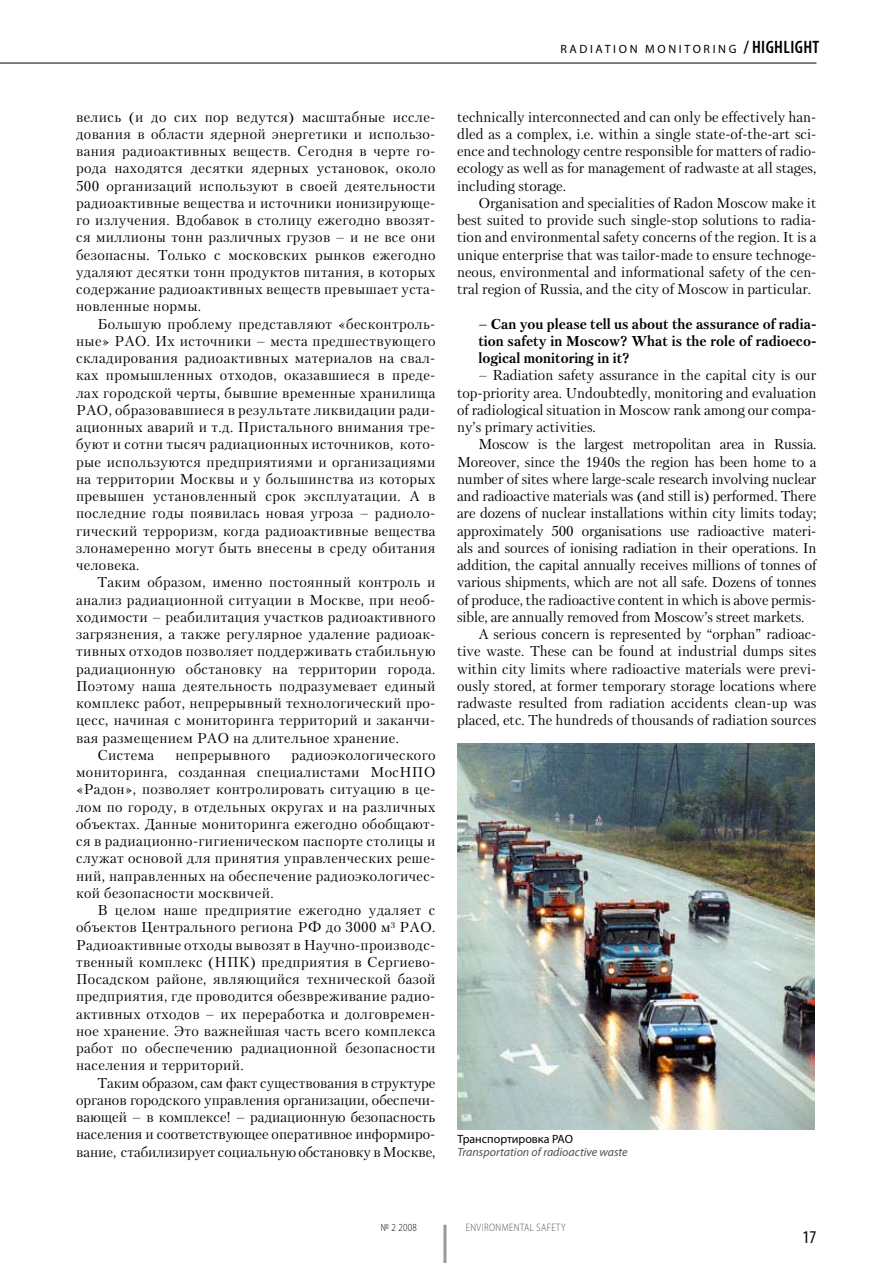
<style>
.page{position:relative;width:893px;height:1263px;background:#fff}
.page>*{position:absolute;margin:0;border:0;box-sizing:border-box;transform-origin:0 0}
.t1{font:condensed 18px "Myriad Pro";color:#000}
.t2{font:14.25px/17.2px "Petersburg C";color:#000;text-align:justify}
.t3{font:14.25px "Petersburg C";letter-spacing:.025em;color:#000}
.t4{font:700 14.25px/17.2px "Petersburg C";color:#000;text-align:justify}
.t5{font:italic 12px "Myriad Pro";color:#504e53}
.t6{font:12px "Myriad Pro";letter-spacing:.22em;color:#000}
.t7{font:12px "Myriad Pro";color:#000}
.t8{font:300 10.8px "Myriad Pro";letter-spacing:.05em;color:#504e53;scale:.83 1}
.t9{font:300 10.8px "Myriad Pro";color:#000;scale:.83 1}
.s1{font-weight:600;font-stretch:condensed;font-size:18px}
</style>
<div class="page">
<hr style="left:443px;top:1225px;width:3px;height:38px;background:#96999a">
<hr style="left:0;top:63px;width:816px;height:1px;background:#000">
<img style="left:458px;top:743px;width:356px;height:386px">
<p class="t6" style="left:560px;top:41px;width:261px">RADIATION MONITORING <span class="s1">/ HIGHLIGHT</span></p>
<p class="t2" style="left:76px;top:108px;width:361px">велись (и до сих пор ведутся) масштабные иссле&shy;дования в области ядерной энергетики и использо&shy;вания радиоактивных веществ. Сегодня в черте го&shy;рода находятся десятки ядерных установок, около 500 организаций используют в своей деятельности радиоактивные вещества и источники ионизирующе&shy;го излучения. Вдобавок в столицу ежегодно ввозят&shy;ся миллионы тонн различных грузов – и не все они безопасны. Только с московских рынков ежегодно удаляют десятки тонн продуктов питания, в которых содержание радиоактивных веществ превышает уста&shy;новленные нормы.</p>
<p class="t2" style="left:76px;top:315px;width:361px;text-indent:21px">Большую проблему представляют «бесконтроль&shy;ные» РАО. Их источники – места предшествующего складирования радиоактивных материалов на свал&shy;ках промышленных отходов, оказавшиеся в преде&shy;лах городской черты, бывшие временные хранилища РАО, образовавшиеся в результате ликвидации ради&shy;ационных аварий и т.д. Пристального внимания тре&shy;буют и сотни тысяч радиационных источников, кото&shy;рые используются предприятиями и организациями на территории Москвы и у большинства из которых превышен установленный срок эксплуатации. А в последние годы появилась новая угроза – радиоло&shy;гический терроризм, когда радиоактивные вещества злонамеренно могут быть внесены в среду обитания человека.</p>
<p class="t3" style="left:97px;top:574px;width:340px">Таким образом, именно постоянный контроль и</p>
<p class="t3" style="left:76px;top:591px;width:361px">анализ радиационной ситуации в Москве, при необ-</p>
<p class="t3" style="left:76px;top:608px;width:361px">ходимости – реабилитация участков радиоактивного</p>
<p class="t3" style="left:76px;top:626px;width:361px">загрязнения, а также регулярное удаление радиоак-</p>
<p class="t3" style="left:76px;top:643px;width:361px">тивных отходов позволяет поддерживать стабильную</p>
<p class="t3" style="left:76px;top:660px;width:361px">радиационную обстановку на территории города.</p>
<p class="t3" style="left:76px;top:677px;width:361px">Поэтому наша деятельность подразумевает единый</p>
<p class="t3" style="left:76px;top:695px;width:361px">комплекс работ, непрерывный технологический про-</p>
<p class="t3" style="left:76px;top:712px;width:361px">цесс, начиная с мониторинга территорий и заканчи-</p>
<p class="t3" style="left:76px;top:729px;width:324px">вая размещением РАО на длительное хранение.</p>
<p class="t3" style="left:97px;top:746px;width:58px">Система</p>
<p class="t3" style="left:175px;top:746px;width:96px">непрерывного</p>
<p class="t2" style="left:76px;top:746px;width:361px;text-indent:215px">радиоэкологического мониторинга, созданная специалистами МосНПО «Радон», позволяет контролировать ситуацию в це&shy;лом по городу, в отдельных округах и на различных объектах. Данные мониторинга ежегодно обобщают&shy;ся в радиационно-гигиеническом паспорте столицы и служат основой для принятия управленческих реше&shy;ний, направленных на обеспечение радиоэкологичес&shy;кой безопасности москвичей.</p>
<p class="t2" style="left:76px;top:901px;width:361px;text-indent:21px">В целом наше предприятие ежегодно удаляет с объектов Центрального региона РФ до 3000 м<sup>3</sup> РАО.<br>Радиоактивные отходы вывозят в Научно-производс&shy;твенный комплекс (НПК) предприятия в Сергиево-Посадском районе, являющийся технической базой предприятия, где проводится обезвреживание радио&shy;активных отходов – их переработка и долговремен&shy;ное хранение. Это важнейшая часть всего комплекса работ по обеспечению радиационной безопасности населения и территорий.</p>
<p class="t2" style="left:76px;top:1074px;width:361px;text-indent:21px">Таким образом, сам факт существования в структуре органов городского управления организации, обеспечи&shy;вающей – в комплексе! – радиационную безопасность населения и соответствующее оперативное информиро&shy;вание, стабилизирует социальную обстановку в Москве,</p>
<p class="t2" style="left:457px;top:108px;width:361px">technically interconnected and can only be effectively han&shy;dled as a complex, i.e. within a single state-of-the-art sci&shy;ence and technology centre responsible for matters of radio&shy;ecology as well as for management of radwaste at all stages, including storage.</p>
<p class="t2" style="left:457px;top:194px;width:361px;text-indent:21px">Organisation and specialities of Radon Moscow make it best suited to provide such single-stop solutions to radia&shy;tion and environmental safety concerns of the region. It is a unique enterprise that was tailor-made to ensure technoge&shy;neous, environmental and informational safety of the cen&shy;tral region of Russia, and the city of Moscow in particular.</p>
<p class="t4" style="left:478px;top:315px;width:340px">– Can you please tell us about the assurance of radia&shy;tion safety in Moscow? What is the role of radioeco&shy;logical monitoring in it?</p>
<p class="t2" style="left:457px;top:367px;width:361px;text-indent:21px">– Radiation safety assurance in the capital city is our top-priority area. Undoubtedly, monitoring and evaluation of radiological situation in Moscow rank among our compa&shy;ny’s primary activities.</p>
<p class="t2" style="left:478px;top:436px;width:340px">Moscow is the largest metropolitan area in Russia.</p>
<p class="t2" style="left:457px;top:453px;width:361px">Moreover, since the 1940s the region has been home to a</p>
<p class="t2" style="left:457px;top:470px;width:361px">number of sites where large-scale research involving nuclear</p>
<p class="t2" style="left:457px;top:487px;width:361px">and radioactive materials was (and still is) performed. There</p>
<p class="t2" style="left:457px;top:505px;width:361px">are dozens of nuclear installations within city limits today;</p>
<p class="t2" style="left:457px;top:522px;width:361px">approximately 500 organisations use radioactive materi-</p>
<p class="t2" style="left:457px;top:539px;width:361px">als and sources of ionising radiation in their operations. In</p>
<p class="t2" style="left:457px;top:556px;width:361px">addition, the capital annually receives millions of tonnes of</p>
<p class="t2" style="left:457px;top:574px;width:361px">various shipments, which are not all safe. Dozens of tonnes</p>
<p class="t2" style="left:457px;top:591px;width:361px">of produce, the radioactive content in which is above permis-</p>
<p class="t2" style="left:457px;top:608px;width:349px">sible, are annually removed from Moscow’s street markets.</p>
<p class="t2" style="left:478px;top:625px;width:340px">A serious concern is represented by “orphan” radioac-</p>
<p class="t2" style="left:457px;top:643px;width:361px">tive waste. These can be found at industrial dumps sites</p>
<p class="t2" style="left:457px;top:660px;width:361px">within city limits where radioactive materials were previ-</p>
<p class="t2" style="left:457px;top:677px;width:361px">ously stored, at former temporary storage locations where</p>
<p class="t2" style="left:457px;top:694px;width:361px">radwaste resulted from radiation accidents clean-up was</p>
<p class="t2" style="left:457px;top:712px;width:361px">placed, etc. The hundreds of thousands of radiation sources</p>
<p class="t7" style="left:458px;top:1131px;width:103px">ТРАНСПОРТИРОВКА РАО</p>
<p class="t5" style="left:458px;top:1145px;width:172px">Transportation of radioactive waste</p>
<p class="t9" style="left:381px;top:1221px;width:45px">№ 2 2008</p>
<p class="t8" style="left:466px;top:1221px;width:122px">ENVIRONMENTAL SAFETY</p>
<p class="t1" style="left:803px;top:1226px;width:15px">17</p>
</div>
